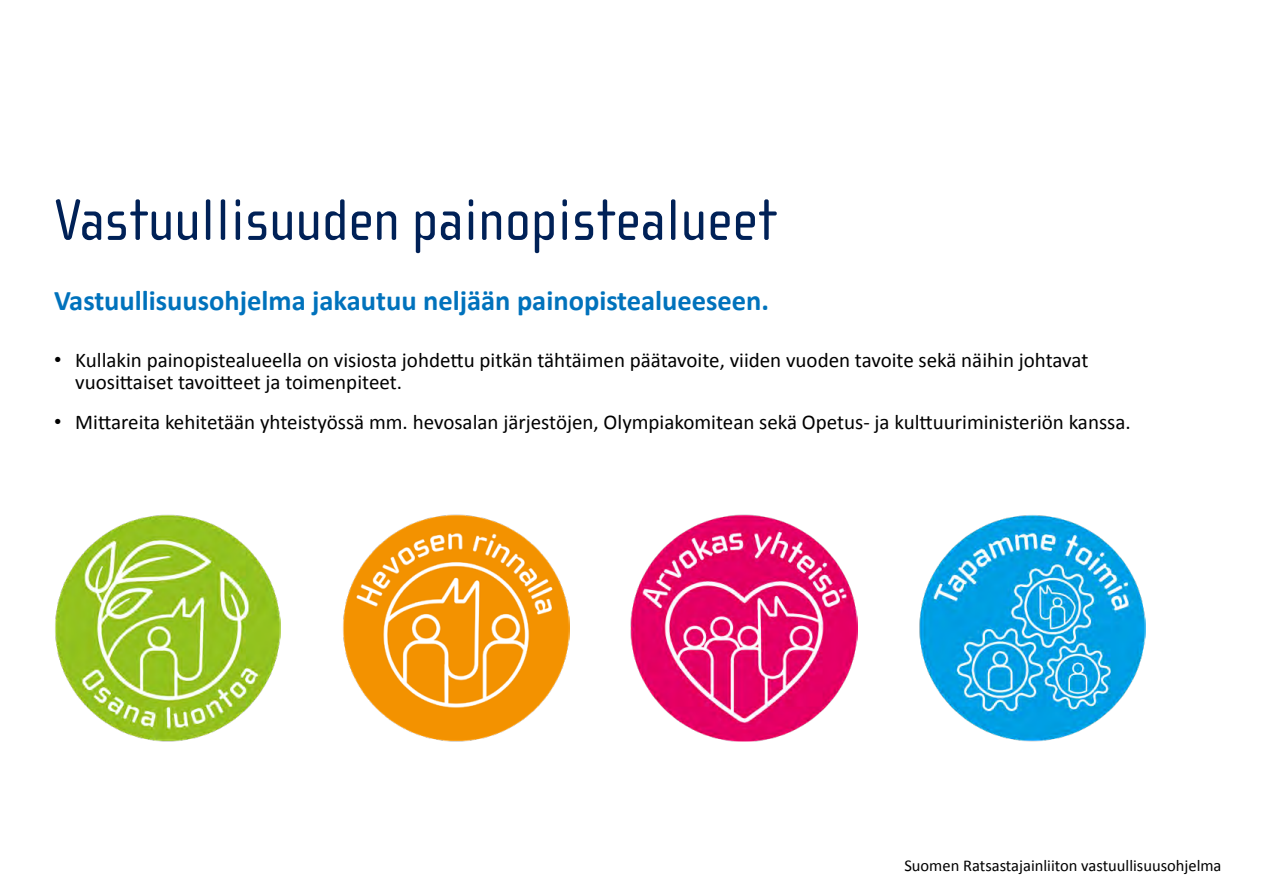
<style>
.page{position:relative;width:1263px;height:893px;background:#fff}
.page>*{position:absolute;margin:0;border:0;box-sizing:border-box;transform-origin:0 0}
.t1{font:60px "Cholla Sans OT";color:#002157}
.t2{font:700 28.5px "Calibri";color:#0072bc}
.t3{font:21px/22.5px "Calibri";color:#000}
.t4{font:16.5px "Calibri";color:#000}
.s1{font-family:"Arial"}
</style>
<div class="page">
<img style="left:630px;top:514px;width:227px;height:227px">
<img style="left:343px;top:514px;width:226px;height:227px">
<img style="left:55px;top:514px;width:226px;height:227px">
<img style="left:919px;top:515px;width:226px;height:226px">
<h1 class="t1" style="left:54px;top:187px;width:724px">Vastuullisuuden painopistealueet</h1>
<h2 class="t2" style="left:54px;top:282px;width:717px">Vastuullisuusohjelma jakautuu neljään painopistealueeseen.</h2>
<p class="t3" style="left:75px;top:348px;width:1014px;text-indent:-21px"><span class="s1">•</span> Kullakin painopistealueella on visiosta johdettu pitkän tähtäimen päätavoite, viiden vuoden tavoite sekä näihin johtavat vuosittaiset tavoitteet ja toimenpiteet.</p>
<p class="t3" style="left:54px;top:410px;width:1078px"><span class="s1">•</span> Mittareita kehitetään yhteistyössä mm. hevosalan järjestöjen, Olympiakomitean sekä Opetus- ja kulttuuriministeriön kanssa.</p>
<p class="t4" style="left:904px;top:855px;width:319px">Suomen Ratsastajainliiton vastuullisuusohjelma</p>
</div>
